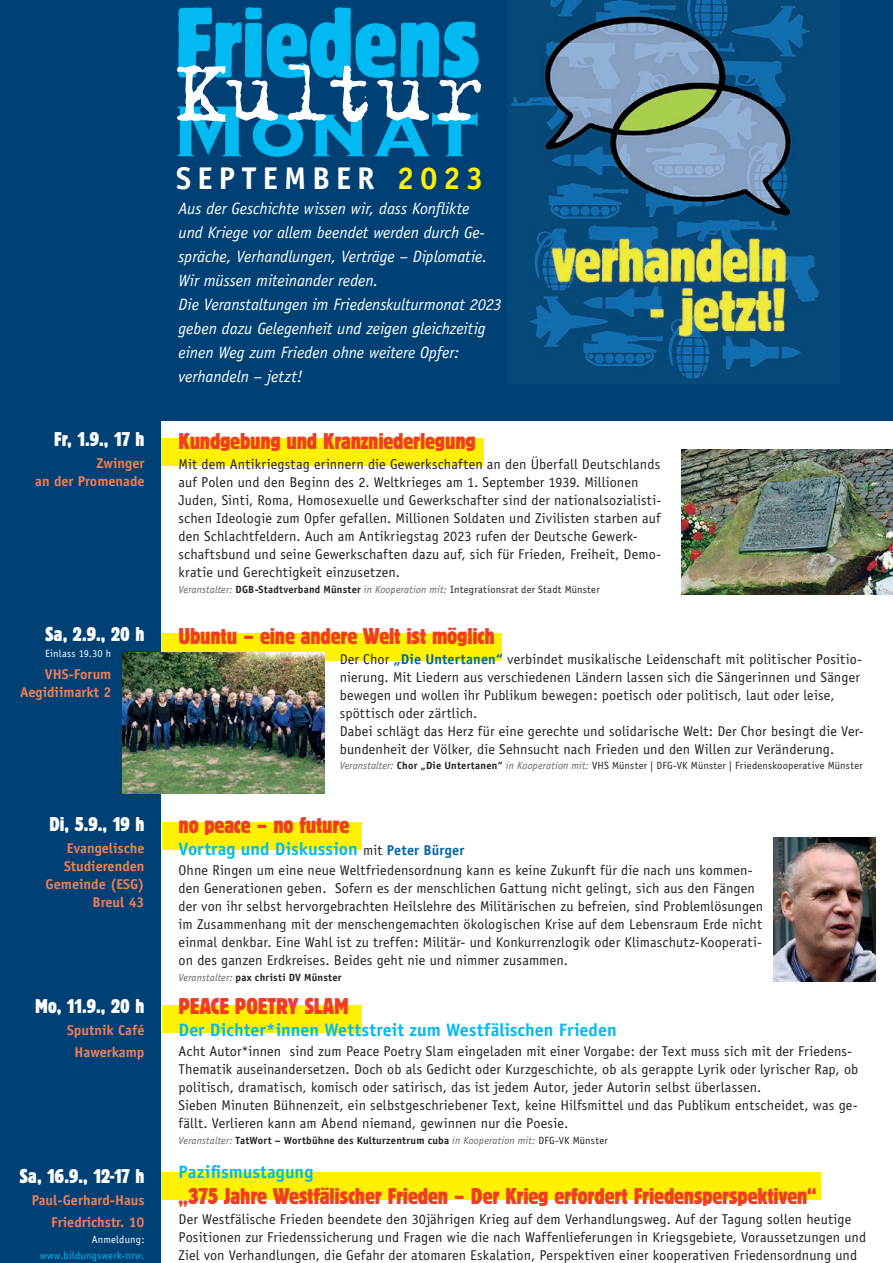
<style>
.page{position:relative;width:893px;height:1263px;background:#004175}
.page>*{position:absolute;margin:0;border:0;box-sizing:border-box;transform-origin:0 0}
.t1{font:condensed 105px "Block T";color:#00baf1}
.t2{font:94.5px "Copperplate Thirty Three BC";letter-spacing:.005em;color:#00baf1}
.t3{font:700 31.5px "Officina Sans";color:#fff}
.t4{font:700 31.5px "Officina Sans";color:#fff101}
.t5{font:condensed 24px "Block T";letter-spacing:-.01em;color:#ef3e22}
.t6{font:condensed 21px "Block T";letter-spacing:.005em;color:#fff}
.t7{font:700 18px "Officina Sans";color:#00baf1}
.t8{font:italic 16.5px/24px "Officina Sans";letter-spacing:-.005em;color:#fff}
.t9{font:14.25px/18px "Officina Sans";letter-spacing:.01em;color:#231f20}
.t10{font:700 14.25px/18px "Officina Sans";color:#f47d54;text-align:right}
.t11{font:700 10.5px "Officina Sans";letter-spacing:.02em;color:#231f20}
.t12{font:10.5px "Officina Sans";letter-spacing:.02em;color:#231f20}
.t13{font:italic 10.5px "Officina Sans";letter-spacing:.01em;color:#636366}
.t14{font:10.5px "Officina Sans";letter-spacing:.015em;color:#fff}
.t15{font:10.5px "Officina Sans";letter-spacing:.02em;color:#00baf1}
.t16{font:7.5px "Officina Sans";color:#636366}
.s1{font-weight:700;font-style:normal;color:#231f20}
.s2{font-style:normal;color:#231f20}
.s3{font-weight:700;color:#0067aa}
.s4{font-style:italic;color:#636366}
.s5{font-weight:700}
.s6{font-weight:400;font-size:14.25px;color:#231f20}
.s7{font-size:14.25px;color:#0067aa}
.s8{font-weight:400;font-style:italic;color:#636366}
.s9{font-size:12px}
.s10{font-weight:400}
</style>
<div class="page">
<div style="left:162px;top:421px;width:731px;height:842px;background:#fff"></div>
<div style="left:162px;top:438px;width:322px;height:28px;background:#fff101"></div>
<div style="left:162px;top:633px;width:340px;height:27px;background:#fff101"></div>
<div style="left:162px;top:822px;width:199px;height:27px;background:#fff101"></div>
<div style="left:162px;top:1005px;width:199px;height:27px;background:#fff101"></div>
<img style="left:511px;top:0;width:308px;height:382px">
<div style="left:162px;top:1172px;width:659px;height:27px;background:#fff101"></div>
<svg style="left:177px;top:64px;width:304px;height:58px"></svg>
<img style="left:122px;top:653px;width:203px;height:140px">
<img style="left:682px;top:449px;width:211px;height:145px">
<img style="left:774px;top:837px;width:102px;height:145px">
<h1 class="t1" style="left:175px;top:-13px;width:306px">Friedens</h1>
<h2 class="t2" style="left:170px;top:84px;width:312px">Monat</h2>
<h3 class="t3" style="left:176px;top:158px;width:45px">September</h3>
<h3 class="t4" style="left:397px;top:158px;width:88px">2023</h3>
<p class="t8" style="left:179px;top:196px;width:325px">Aus der Geschichte wissen wir, dass Konflikte<br>und Kriege vor allem beendet werden durch Ge&shy;spräche, Verhandlungen, Verträge – Diplomatie.<br>Wir müssen miteinander reden.<br>Die Veranstaltungen im Friedenskulturmonat 2023 geben dazu Gelegenheit und zeigen gleichzeitig einen Weg zum Frieden ohne weitere Opfer: verhandeln – jetzt!</p>
<h3 class="t6" style="left:54px;top:427px;width:92px">Fr, 1.9., 17 h</h3>
<p class="t10" style="left:35px;top:454px;width:111px">Zwinger<br>an der Promenade</p>
<h3 class="t5" style="left:179px;top:428px;width:299px">Kundgebung und Kranzniederlegung</h3>
<p class="t9" style="left:179px;top:455px;width:484px">Mit dem Antikriegstag erinnern die Gewerkschaften an den Überfall Deutschlands auf Polen und den Beginn des 2. Weltkrieges am 1. September 1939. Millionen Juden, Sinti, Roma, Homosexuelle und Gewerkschafter sind der nationalsozialisti&shy;schen Ideologie zum Opfer gefallen. Millionen Soldaten und Zivilisten starben auf den Schlachtfeldern. Auch am Antikriegstag 2023 rufen der Deutsche Gewerk&shy;schaftsbund und seine Gewerkschaften dazu auf, sich für Frieden, Freiheit, Demo&shy;kratie und Gerechtigkeit einzusetzen.</p>
<p class="t13" style="left:179px;top:583px;width:423px">Veranstalter: <span class="s1">DGB-Stadtverband Münster</span> in Kooperation mit: <span class="s2">Integrationsrat der Stadt Münster</span></p>
<h3 class="t6" style="left:46px;top:623px;width:101px">Sa, 2.9., 20 h</h3>
<p class="t14" style="left:45px;top:647px;width:68px">Einlass 19.30 h</p>
<p class="t10" style="left:20px;top:665px;width:93px">VHS-Forum<br>Aegidiimarkt 2</p>
<h3 class="t5" style="left:179px;top:623px;width:318px">Ubuntu – eine andere Welt ist möglich</h3>
<p class="t9" style="left:340px;top:650px;width:526px">Der Chor <span class="s3">„Die Untertanen“</span> verbindet musikalische Leidenschaft mit politischer Positio&shy;nierung. Mit Liedern aus verschiedenen Ländern lassen sich die Sängerinnen und Sänger bewegen und wollen ihr Publikum bewegen: poetisch oder politisch, laut oder leise, spöttisch oder zärtlich.<br>Dabei schlägt das Herz für eine gerechte und solidarische Welt: Der Chor besingt die Ver&shy;bundenheit der Völker, die Sehnsucht nach Frieden und den Willen zur Veränderung.</p>
<p class="t12" style="left:340px;top:760px;width:524px"><span class="s4">Veranstalter:</span> <span class="s5">Chor „Die Untertanen“</span> <span class="s4">in Kooperation mit:</span> VHS Münster | DFG-VK Münster | Friedenskooperative Münster</p>
<h3 class="t6" style="left:49px;top:812px;width:97px">Di, 5.9., 19 h</h3>
<p class="t10" style="left:46px;top:839px;width:100px">Evangelische<br>Studierenden<br>Gemeinde (ESG)<br>Breul 43</p>
<h3 class="t5" style="left:179px;top:812px;width:172px">no peace – no future</h3>
<p class="t7" style="left:179px;top:838px;width:287px">Vortrag und Diskussion <span class="s6">mit</span> <span class="s7">Peter Bürger</span></p>
<p class="t9" style="left:179px;top:862px;width:586px">Ohne Ringen um eine neue Weltfriedensordnung kann es keine Zukunft für die nach uns kommen&shy;den Generationen geben. Sofern es der menschlichen Gattung nicht gelingt, sich aus den Fängen der von ihr selbst hervorgebrachten Heilslehre des Militärischen zu befreien, sind Problemlösungen im Zusammenhang mit der menschengemachten ökologischen Krise auf dem Lebensraum Erde nicht einmal denkbar. Eine Wahl ist zu treffen: Militär- und Konkurrenzlogik oder Klimaschutz-Kooperati&shy;on des ganzen Erdkreises. Beides geht nie und nimmer zusammen.</p>
<p class="t11" style="left:179px;top:971px;width:164px"><span class="s8">Veranstalter:</span> pax christi DV Münster</p>
<p class="t16" style="left:776px;top:920px;width:78px;rotate:-90deg"><span class="s9">©</span> Julia Baumgarten</p>
<h3 class="t6" style="left:35px;top:995px;width:111px">Mo, 11.9., 20 h</h3>
<p class="t10" style="left:67px;top:1019px;width:79px;line-height:22.2px;text-align:center">Sputnik Café<br>Hawerkamp</p>
<h3 class="t5" style="left:179px;top:993px;width:172px">PEACE POETRY SLAM</h3>
<p class="t7" style="left:179px;top:1019px;width:440px">Der Dichter*innen Wettstreit zum Westfälischen Frieden</p>
<p class="t9" style="left:179px;top:1043px;width:681px">Acht Autor*innen sind zum Peace Poetry Slam eingeladen mit einer Vorgabe: der Text muss sich mit der Friedens-Thematik auseinandersetzen. Doch ob als Gedicht oder Kurzgeschichte, ob als gerappte Lyrik oder lyrischer Rap, ob politisch, dramatisch, komisch oder satirisch, das ist jedem Autor, jeder Autorin selbst überlassen.<br>Sieben Minuten Bühnenzeit, ein selbstgeschriebener Text, keine Hilfsmittel und das Publikum entscheidet, was ge&shy;fällt. Verlieren kann am Abend niemand, gewinnen nur die Poesie.</p>
<p class="t11" style="left:179px;top:1134px;width:431px"><span class="s8">Veranstalter:</span> TatWort – Wortbühne des Kulturzentrum cuba <span class="s8">in Kooperation mit:</span> <span class="s10">DFG-VK Münster</span></p>
<h3 class="t6" style="left:20px;top:1165px;width:126px">Sa, 16.9., 12-17 h</h3>
<p class="t10" style="left:32px;top:1189px;width:114px;line-height:22.2px">Paul-Gerhard-Haus<br>Friedrichstr. 10</p>
<p class="t14" style="left:92px;top:1233px;width:54px">Anmeldung:</p>
<p class="t15" style="left:40px;top:1249px;width:106px">www.bildungswerk-nrw.</p>
<p class="t7" style="left:179px;top:1161px;width:136px">Pazifismustagung</p>
<h3 class="t5" style="left:179px;top:1183px;width:639px">„375 Jahre Westfälischer Frieden – Der Krieg erfordert Friedensperspektiven“</h3>
<p class="t9" style="left:179px;top:1211px;width:689px">Der Westfälische Frieden beendete den 30jährigen Krieg auf dem Verhandlungsweg. Auf der Tagung sollen heutige<br>Positionen zur Friedenssicherung und Fragen wie die nach Waffenlieferungen in Kriegsgebiete, Voraussetzungen und<br>Ziel von Verhandlungen, die Gefahr der atomaren Eskalation, Perspektiven einer kooperativen Friedensordnung und</p>
</div>
